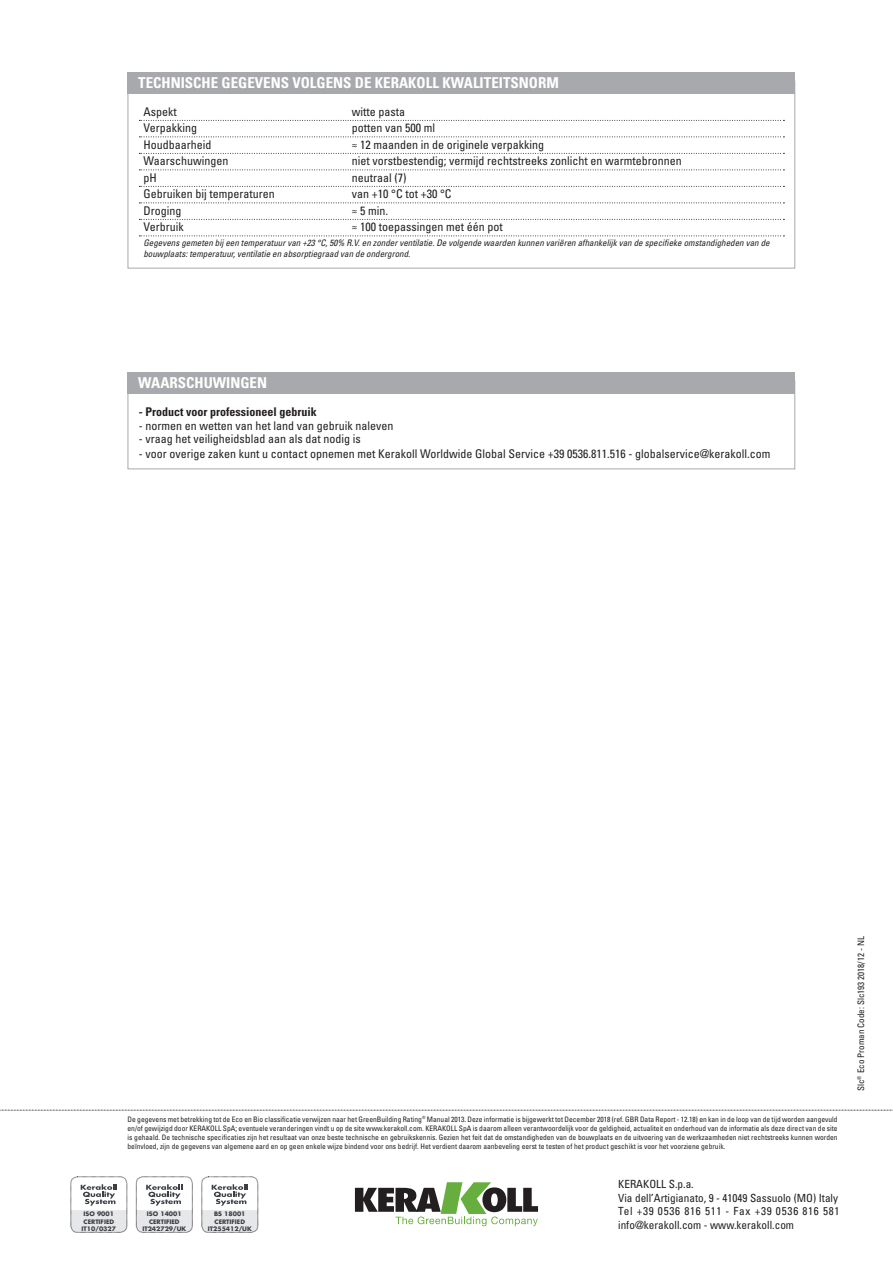
<style>
.page{position:relative;width:893px;height:1263px;background:#fff}
.page>*{position:absolute;margin:0;border:0;box-sizing:border-box;transform-origin:0 0}
.titolo_box{font:700 condensed 15px "Univers LT Std";color:#fff}
.eco_tabella_prestazi{font:condensed 12px "Univers LT Std";color:#231f20}
.eco_elenco_puntato_b{font:condensed 12px "Univers LT Std";color:#231f20}
.eco_bold_interno_box{font:condensed 12px "Univers LT Std";color:#231f20}
.eco_bold_interno_box-2{font:700 condensed 12px "Univers LT Std";color:#231f20}
.t1{font:condensed 11.25px/13.5px "Univers LT Std";color:#231f20}
.eco_nota_dati{font:italic condensed 9px/10.8px "Univers LT Std";color:#231f20}
.eco_codice_scheda{font:condensed 9px "Univers LT Std";color:#231f20}
.t2{font:condensed 7.5px/9px "Univers LT Std";color:#231f20;text-align:justify}
.t3{font:700 6px/7.2px "Futura Std";color:#3c3f44;text-align:center}
</style>
<div class="page">
<svg style="left:0;top:1110px;width:893px;height:1px"></svg>
<div style="left:71px;top:1176px;width:56px;height:56px;border:1px dashed #231f20;border-radius:7px"></div>
<svg style="left:71px;top:1184px;width:56px;height:48px"></svg>
<div style="left:136px;top:1176px;width:56px;height:56px;border:1px dashed #231f20;border-radius:7px"></div>
<svg style="left:136px;top:1184px;width:56px;height:48px"></svg>
<div style="left:202px;top:1176px;width:56px;height:56px;border:1px dashed #231f20;border-radius:7px"></div>
<svg style="left:202px;top:1184px;width:56px;height:48px"></svg>
<svg style="left:355px;top:1182px;width:183px;height:44px"></svg>
<svg style="left:139px;top:120px;width:645px;height:1px"></svg>
<svg style="left:139px;top:136px;width:645px;height:1px"></svg>
<svg style="left:139px;top:153px;width:645px;height:1px"></svg>
<svg style="left:139px;top:169px;width:645px;height:1px"></svg>
<svg style="left:139px;top:186px;width:645px;height:1px"></svg>
<svg style="left:139px;top:202px;width:645px;height:1px"></svg>
<svg style="left:139px;top:219px;width:645px;height:1px"></svg>
<svg style="left:139px;top:235px;width:645px;height:1px"></svg>
<div style="left:128px;top:72px;width:667px;height:22px;background:#a8a9ad"></div>
<div style="left:128px;top:381px;width:667px;height:88px;border:1px solid #a8a9ad"></div>
<div style="left:128px;top:372px;width:667px;height:21px;background:#a8a9ad"></div>
<p class="titolo_box" style="left:138px;top:74px;width:422px">TECHNISCHE GEGEVENS VOLGENS DE KERAKOLL KWALITEITSNORM</p>
<p class="eco_tabella_prestazi" style="left:143px;top:104px;width:35px">Aspekt</p>
<p class="eco_tabella_prestazi" style="left:352px;top:104px;width:55px">witte pasta</p>
<p class="eco_tabella_prestazi" style="left:143px;top:120px;width:55px">Verpakking</p>
<p class="eco_tabella_prestazi" style="left:352px;top:120px;width:85px">potten van 500 ml</p>
<p class="eco_tabella_prestazi" style="left:143px;top:137px;width:69px">Houdbaarheid</p>
<p class="eco_tabella_prestazi" style="left:352px;top:137px;width:194px">≈ 12 maanden in de originele verpakking</p>
<p class="eco_tabella_prestazi" style="left:143px;top:153px;width:86px">Waarschuwingen</p>
<p class="eco_tabella_prestazi" style="left:352px;top:153px;width:331px">niet vorstbestendig; vermijd rechtstreeks zonlicht en warmtebronnen</p>
<p class="eco_tabella_prestazi" style="left:143px;top:170px;width:15px">pH</p>
<p class="eco_tabella_prestazi" style="left:352px;top:170px;width:56px">neutraal (7)</p>
<p class="eco_tabella_prestazi" style="left:143px;top:186px;width:133px">Gebruiken bij temperaturen</p>
<p class="eco_tabella_prestazi" style="left:352px;top:186px;width:101px">van +10 °C tot +30 °C</p>
<p class="eco_tabella_prestazi" style="left:143px;top:203px;width:39px">Droging</p>
<p class="eco_tabella_prestazi" style="left:352px;top:203px;width:38px">≈ 5 min.</p>
<p class="eco_tabella_prestazi" style="left:143px;top:219px;width:42px">Verbruik</p>
<p class="eco_tabella_prestazi" style="left:352px;top:219px;width:152px">≈ 100 toepassingen met één pot</p>
<p class="eco_nota_dati" style="left:143px;top:238px;width:628px">Gegevens gemeten bij een temperatuur van +23 °C, 50% R.V. en zonder ventilatie. De volgende waarden kunnen variëren afhankelijk van de specifieke omstandigheden van de bouwplaats: temperatuur, ventilatie en absorptiegraad van de ondergrond.</p>
<p class="titolo_box" style="left:138px;top:374px;width:130px">WAARSCHUWINGEN</p>
<p class="eco_bold_interno_box-2" style="left:139px;top:404px;width:179px">- Product voor professioneel gebruik</p>
<p class="eco_elenco_puntato_b" style="left:139px;top:418px;width:256px">- normen en wetten van het land van gebruik naleven</p>
<p class="eco_bold_interno_box" style="left:139px;top:432px;width:223px">- vraag het veiligheidsblad aan als dat nodig is</p>
<p class="eco_elenco_puntato_b" style="left:139px;top:446px;width:633px">- voor overige zaken kunt u contact opnemen met Kerakoll Worldwide Global Service +39 0536.811.516 - globalservice@kerakoll.com</p>
<p class="t2" style="left:128px;top:1114px;width:712px">De gegevens met betrekking tot de Eco en Bio classificatie verwijzen naar het GreenBuilding Rating<sup>®</sup> Manual 2013. Deze informatie is bijgewerkt tot December 2018 (ref. GBR Data Report - 12.18) en kan in de loop van de tijd worden aangevuld en/of gewijzigd door KERAKOLL SpA; eventuele veranderingen vindt u op de site www.kerakoll.com. KERAKOLL SpA is daarom alleen verantwoordelijk voor de geldigheid, actualiteit en onderhoud van de informatie als deze direct van de site is gehaald. De technische specificaties zijn het resultaat van onze beste technische en gebruikskennis. Gezien het feit dat de omstandigheden van de bouwplaats en de uitvoering van de werkzaamheden niet rechtstreeks kunnen worden beïnvloed, zijn de gegevens van algemene aard en op geen enkele wijze bindend voor ons bedrijf. Het verdient daarom aanbeveling eerst te testen of het product geschikt is voor het voorziene gebruik.</p>
<p class="t3" style="left:82px;top:1210px;width:36px">ISO 9001<br>CERTIFIED<br>IT10/0327</p>
<p class="t3" style="left:142px;top:1210px;width:45px">ISO 14001<br>CERTIFIED<br>IT242729/UK</p>
<p class="t3" style="left:208px;top:1210px;width:45px">BS 18001<br>CERTIFIED<br>IT255412/UK</p>
<h3 class="t1" style="left:618px;top:1177px;width:223px">KERAKOLL S.p.a.<br>Via dell’Artigianato, 9 - 41049 Sassuolo (MO) Italy Tel +39 0536 816 511 - Fax +39 0536 816 581 info@kerakoll.com - www.kerakoll.com</h3>
<p class="eco_codice_scheda" style="left:855px;top:1091px;width:156px;rotate:-90deg">Slc<sup>®</sup> Eco Proman Code: Slc193 2018/12 - NL</p>
</div>
